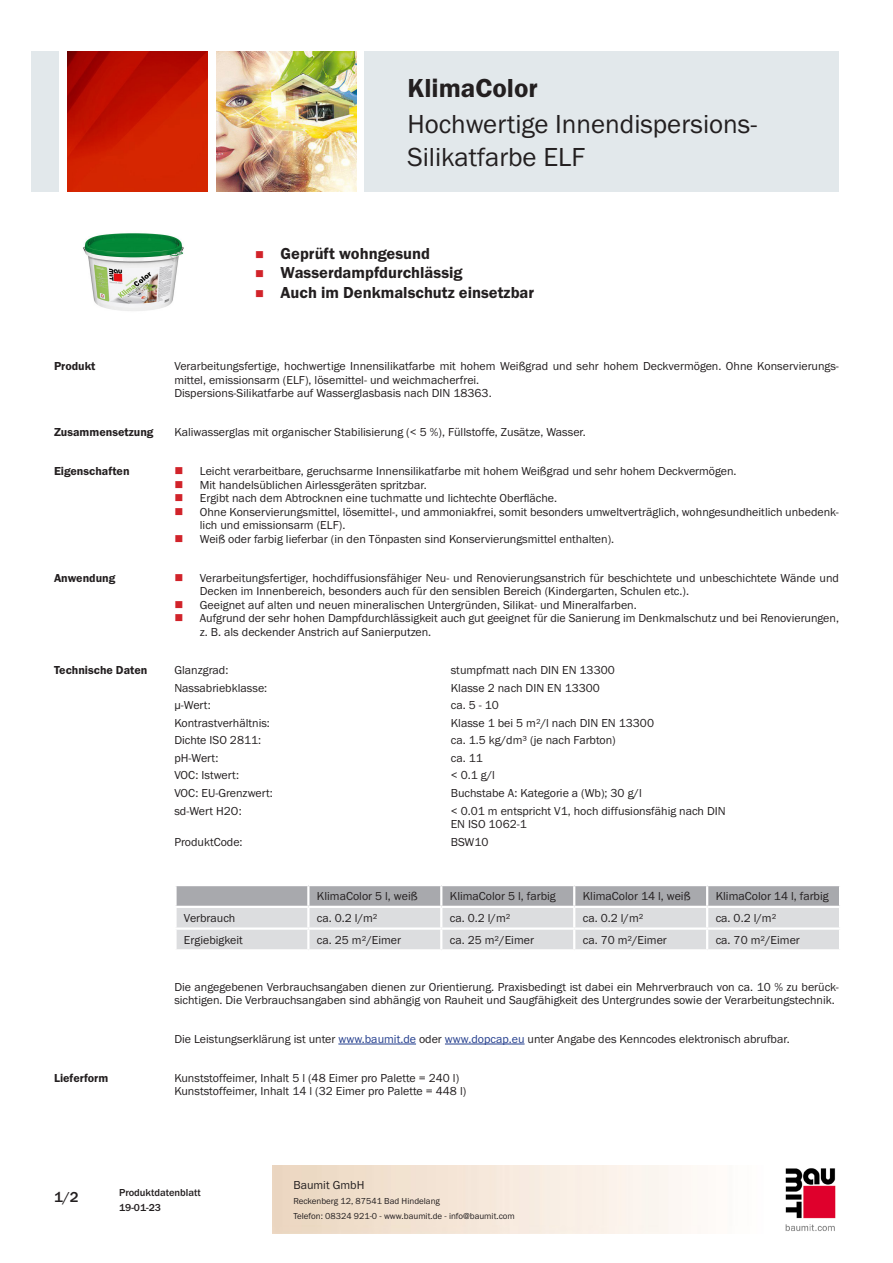
<style>
.page{position:relative;width:893px;height:1263px;background:#fff}
.page>*{position:absolute;margin:0;border:0;box-sizing:border-box;transform-origin:0 0}
.PDS_Produktname_Land{font:27px/32.4px "BM Franklin Gothic URW Boo";color:#231f20}
.PDS_Produktname{font:27px "BM Franklin Gothic URW Dem";color:#231f20}
.t1{font:16.5px "BM Franklin Gothic URW Dem";color:#231f20}
.t2{font:500 15px "BM Franklin Gothic URW";color:#231f20}
.PDS_Standard{font:12px/13.5px "BM Franklin Gothic URW Boo";color:#231f20}
.PDS_Standard_linksbü{font:12px/13.5px "BM Franklin Gothic URW Boo";color:#231f20}
.PDS_Header{font:12px "BM Franklin Gothic URW Dem";color:#231f20}
.t3{font:500 10.5px/15px "BM Franklin Gothic URW";color:#231f20}
.t4{font:9px/15px "BM Franklin Gothic URW Boo";color:#231f20}
.s1{color:#253f8e}
</style>
<div class="page">
<img style="left:785px;top:1168px;width:51px;height:63px">
<div style="left:32px;top:51px;width:27px;height:140px;background:#e2e8eb"></div>
<img style="left:68px;top:52px;width:140px;height:139px">
<img style="left:216px;top:51px;width:141px;height:140px">
<div style="left:365px;top:51px;width:474px;height:140px;background:#e2e8eb"></div>
<img style="left:83px;top:233px;width:101px;height:78px">
<svg style="left:176px;top:885px;width:664px;height:65px"></svg>
<hr style="left:707px;top:949px;width:134px;height:2px;background:#fff">
<hr style="left:338px;top:1043px;width:78px;height:1px;background:#253f8e">
<hr style="left:445px;top:1043px;width:80px;height:1px;background:#253f8e">
<p class="PDS_Produktname" style="left:407px;top:71px;width:132px">KlimaColor</p>
<p class="PDS_Produktname_Land" style="left:407px;top:109px;width:351px">Hochwertige Innendispersions-<br>Silikatfarbe ELF</p>
<p class="t1" style="left:281px;top:243px;width:151px">Geprüft wohngesund</p>
<p class="t1" style="left:281px;top:263px;width:184px">Wasserdampfdurchlässig</p>
<p class="t1" style="left:281px;top:282px;width:255px">Auch im Denkmalschutz einsetzbar</p>
<p class="PDS_Header" style="left:54px;top:359px;width:43px">Produkt</p>
<p class="PDS_Standard" style="left:174px;top:360px;width:666px">Verarbeitungsfertige, hochwertige Innensilikatfarbe mit hohem Weißgrad und sehr hohem Deckvermögen. Ohne Konservierungs&shy;mittel, emissionsarm (ELF), lösemittel- und weichmacherfrei.</p>
<p class="PDS_Standard" style="left:174px;top:387px;width:319px">Dispersions-Silikatfarbe auf Wasserglasbasis nach DIN 18363.</p>
<p class="PDS_Header" style="left:54px;top:425px;width:101px">Zusammensetzung</p>
<p class="PDS_Standard" style="left:174px;top:426px;width:413px">Kaliwasserglas mit organischer Stabilisierung (&lt; 5 %), Füllstoffe, Zusätze, Wasser.</p>
<p class="PDS_Header" style="left:54px;top:464px;width:77px">Eigenschaften</p>
<p class="PDS_Standard" style="left:200px;top:465px;width:538px">Leicht verarbeitbare, geruchsarme Innensilikatfarbe mit hohem Weißgrad und sehr hohem Deckvermögen.</p>
<p class="PDS_Standard" style="left:200px;top:478px;width:228px">Mit handelsüblichen Airlessgeräten spritzbar.</p>
<p class="PDS_Standard" style="left:200px;top:492px;width:359px">Ergibt nach dem Abtrocknen eine tuchmatte und lichtechte Oberfläche.</p>
<p class="PDS_Standard" style="left:200px;top:505px;width:641px">Ohne Konservierungsmittel, lösemittel-, und ammoniakfrei, somit besonders umweltverträglich, wohngesundheitlich unbedenk&shy;lich und emissionsarm (ELF).</p>
<p class="PDS_Standard" style="left:200px;top:532px;width:416px">Weiß oder farbig lieferbar (in den Tönpasten sind Konservierungsmittel enthalten).</p>
<p class="PDS_Header" style="left:54px;top:570px;width:63px">Anwendung</p>
<p class="PDS_Standard" style="left:200px;top:571px;width:641px">Verarbeitungsfertiger, hochdiffusionsfähiger Neu- und Renovierungsanstrich für beschichtete und unbeschichtete Wände und<br>Decken im Innenbereich, besonders auch für den sensiblen Bereich (Kindergarten, Schulen etc.).</p>
<p class="PDS_Standard" style="left:200px;top:598px;width:438px">Geeignet auf alten und neuen mineralischen Untergründen, Silikat- und Mineralfarben.</p>
<p class="PDS_Standard" style="left:200px;top:611px;width:641px">Aufgrund der sehr hohen Dampfdurchlässigkeit auch gut geeignet für die Sanierung im Denkmalschutz und bei Renovierungen, z. B. als deckender Anstrich auf Sanierputzen.</p>
<p class="PDS_Header" style="left:54px;top:663px;width:95px">Technische Daten</p>
<p class="PDS_Standard_linksbü" style="left:174px;top:664px;width:56px">Glanzgrad:</p>
<p class="PDS_Standard_linksbü" style="left:451px;top:664px;width:166px">stumpfmatt nach DIN EN 13300</p>
<p class="PDS_Standard_linksbü" style="left:174px;top:681px;width:94px">Nassabriebklasse:</p>
<p class="PDS_Standard_linksbü" style="left:451px;top:681px;width:151px">Klasse 2 nach DIN EN 13300</p>
<p class="PDS_Standard_linksbü" style="left:174px;top:699px;width:38px">μ-Wert:</p>
<p class="PDS_Standard_linksbü" style="left:451px;top:699px;width:50px">ca. 5 - 10</p>
<p class="PDS_Standard_linksbü" style="left:174px;top:716px;width:97px">Kontrastverhältnis:</p>
<p class="PDS_Standard_linksbü" style="left:451px;top:716px;width:205px">Klasse 1 bei 5 m²/l nach DIN EN 13300</p>
<p class="PDS_Standard_linksbü" style="left:174px;top:734px;width:88px">Dichte ISO 2811:</p>
<p class="PDS_Standard_linksbü" style="left:451px;top:734px;width:167px">ca. 1.5 kg/dm³ (je nach Farbton)</p>
<p class="PDS_Standard_linksbü" style="left:174px;top:751px;width:46px">pH-Wert:</p>
<p class="PDS_Standard_linksbü" style="left:451px;top:751px;width:34px">ca. 11</p>
<p class="PDS_Standard_linksbü" style="left:174px;top:769px;width:66px">VOC: Istwert:</p>
<p class="PDS_Standard_linksbü" style="left:451px;top:769px;width:46px">&lt; 0.1 g/l</p>
<p class="PDS_Standard_linksbü" style="left:174px;top:786px;width:100px">VOC: EU-Grenzwert:</p>
<p class="PDS_Standard_linksbü" style="left:451px;top:786px;width:193px">Buchstabe A: Kategorie a (Wb); 30 g/l</p>
<p class="PDS_Standard_linksbü" style="left:174px;top:804px;width:69px">sd-Wert H2O:</p>
<p class="PDS_Standard_linksbü" style="left:451px;top:804px;width:277px">&lt; 0.01 m entspricht V1, hoch diffusionsfähig nach DIN<br>EN ISO 1062-1</p>
<p class="PDS_Standard_linksbü" style="left:174px;top:835px;width:70px">ProduktCode:</p>
<p class="PDS_Standard_linksbü" style="left:451px;top:835px;width:39px">BSW10</p>
<p class="PDS_Standard_linksbü" style="left:317px;top:890px;width:102px">KlimaColor 5 l, weiß</p>
<p class="PDS_Standard_linksbü" style="left:450px;top:890px;width:107px">KlimaColor 5 l, farbig</p>
<p class="PDS_Standard_linksbü" style="left:583px;top:890px;width:109px">KlimaColor 14 l, weiß</p>
<p class="PDS_Standard_linksbü" style="left:716px;top:890px;width:114px">KlimaColor 14 l, farbig</p>
<p class="PDS_Standard_linksbü" style="left:184px;top:912px;width:53px">Verbrauch</p>
<p class="PDS_Standard_linksbü" style="left:317px;top:912px;width:62px">ca. 0.2 l/m²</p>
<p class="PDS_Standard_linksbü" style="left:450px;top:912px;width:62px">ca. 0.2 l/m²</p>
<p class="PDS_Standard_linksbü" style="left:583px;top:912px;width:62px">ca. 0.2 l/m²</p>
<p class="PDS_Standard_linksbü" style="left:716px;top:912px;width:62px">ca. 0.2 l/m²</p>
<p class="PDS_Standard_linksbü" style="left:184px;top:933px;width:60px">Ergiebigkeit</p>
<p class="PDS_Standard_linksbü" style="left:317px;top:933px;width:86px">ca. 25 m²/Eimer</p>
<p class="PDS_Standard_linksbü" style="left:450px;top:933px;width:86px">ca. 25 m²/Eimer</p>
<p class="PDS_Standard_linksbü" style="left:583px;top:933px;width:86px">ca. 70 m²/Eimer</p>
<p class="PDS_Standard_linksbü" style="left:716px;top:933px;width:86px">ca. 70 m²/Eimer</p>
<p class="PDS_Standard" style="left:174px;top:980px;width:666px">Die angegebenen Verbrauchsangaben dienen zur Orientierung. Praxisbedingt ist dabei ein Mehrverbrauch von ca. 10 % zu berück&shy;sichtigen. Die Verbrauchsangaben sind abhängig von Rauheit und Saugfähigkeit des Untergrundes sowie der Verarbeitungstechnik.</p>
<p class="PDS_Standard" style="left:174px;top:1032px;width:617px">Die Leistungserklärung ist unter <span class="s1">www.baumit.de</span> oder <span class="s1">www.dopcap.eu</span> unter Angabe des Kenncodes elektronisch abrufbar.</p>
<p class="PDS_Header" style="left:54px;top:1070px;width:56px">Lieferform</p>
<p class="PDS_Standard" style="left:174px;top:1071px;width:286px">Kunststoffeimer, Inhalt 5 l (48 Eimer pro Palette = 240 l)</p>
<p class="PDS_Standard" style="left:174px;top:1084px;width:293px">Kunststoffeimer, Inhalt 14 l (32 Eimer pro Palette = 448 l)</p>
<p class="t2" style="left:54px;top:1188px;width:26px">1/2</p>
<p class="t3" style="left:119px;top:1185px;width:83px">Produktdatenblatt<br>19-01-23</p>
<p class="PDS_Standard" style="left:293px;top:1178px;width:73px">Baumit GmbH</p>
<p class="t4" style="left:293px;top:1193px;width:223px">Reckenberg 12, 87541 Bad Hindelang<br>Telefon: 08324 921-0 - www.baumit.de - info@baumit.com</p>
</div>
